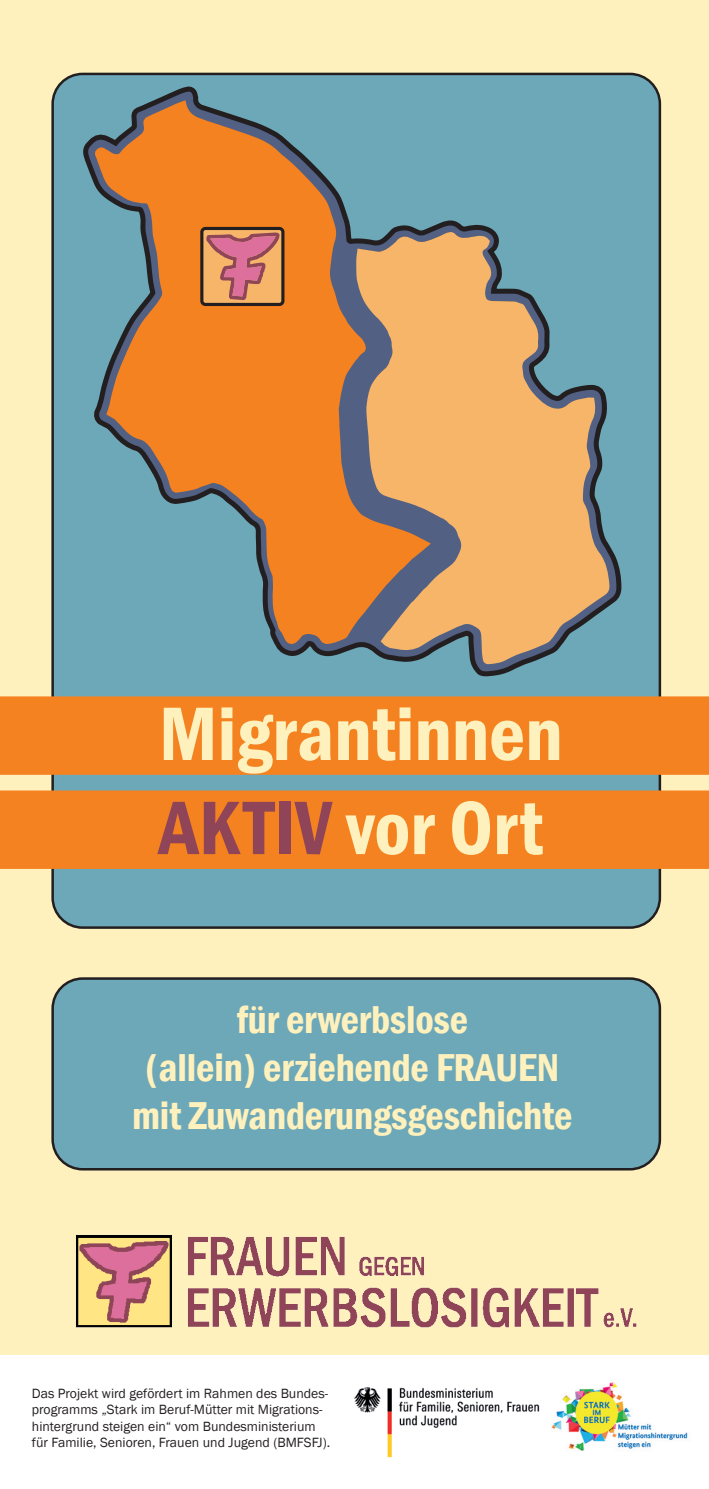
<style>
.page{position:relative;width:709px;height:1489px;background:#fff}
.page>*{position:absolute;margin:0;border:0;box-sizing:border-box;transform-origin:0 0}
.t1{font:600 condensed 78.5px/94px "Franklin Gothic";color:#fef1bd}
.t2{font:600 condensed 40px/48px "Franklin Gothic";letter-spacing:-.005em;color:#fef1bd;text-align:center}
.t3{font:13.75px/16.5px "Franklin Gothic";color:#231f20}
.s1{color:#8f4458}
</style>
<div class="page">
<div style="left:0;top:0;width:709px;height:1488px;background:#fef1bd"></div>
<div style="left:53px;top:978px;width:607px;height:191px;background:#6da8b8;border-radius:30px"></div>
<div style="left:51px;top:977px;width:610px;height:193px;border:2px solid #231f20;border-radius:30px"></div>
<div style="left:0;top:1355px;width:709px;height:133px;background:#fff"></div>
<img style="left:354px;top:1387px;width:186px;height:71px">
<img style="left:551px;top:1382px;width:137px;height:69px">
<div style="left:53px;top:74px;width:607px;height:853px;background:#6da8b8;border-radius:30px"></div>
<img style="left:76px;top:1235px;width:561px;height:93px">
<svg style="left:352px;top:226px;width:262px;height:549px"></svg>
<svg style="left:88px;top:72px;width:349px;height:624px"></svg>
<div style="left:0;top:696px;width:709px;height:78px;background:#f58220"></div>
<div style="left:0;top:790px;width:709px;height:78px;background:#f58220"></div>
<div style="left:202px;top:228px;width:81px;height:76px;background:#f7b569;border-radius:4px"></div>
<div style="left:200px;top:227px;width:84px;height:79px;border:3px solid #231f20;border-radius:4px"></div>
<svg style="left:206px;top:232px;width:74px;height:68px"></svg>
<h1 class="t1" style="left:159px;top:685px;width:405px">Migrantinnen<br><span class="s1">AKTIV</span> vor Ort</h1>
<h2 class="t2" style="left:132px;top:995px;width:442px">für erwerbslose<br>(allein) erziehende FRAUEN mit Zuwanderungsgeschichte</h2>
<p class="t3" style="left:32px;top:1384px;width:300px">Das Projekt wird gefördert im Rahmen des Bundes&shy;programms „Stark im Beruf-Mütter mit Migrations&shy;hintergrund steigen ein“ vom Bundesministerium für Familie, Senioren, Frauen und Jugend (BMFSFJ).</p>
</div>
